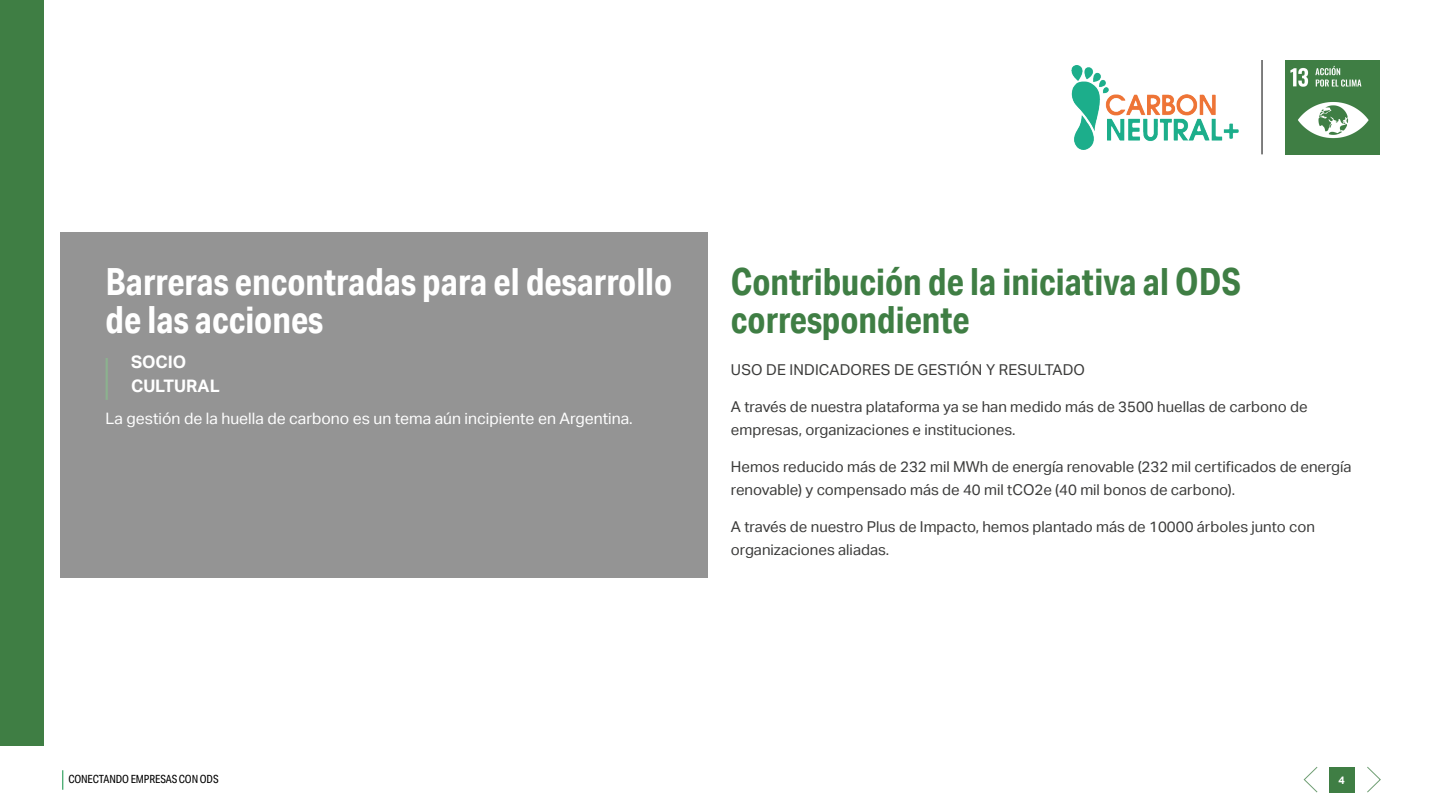
<style>
.page{position:relative;width:1440px;height:810px;background:#fff}
.page>*{position:absolute;margin:0;border:0;box-sizing:border-box;transform-origin:0 0}
.t1{font:700 37.5px/38.2px "Aktiv Grotesk Cd";color:#fff}
.t2{font:700 37.5px/38.2px "Aktiv Grotesk Cd";color:#3f7e44}
.t3{font:700 17.25px/23.2px "Aktiv Grotesk";color:#fff}
.t4{font:15.75px "Aktiv Grotesk";color:#fff}
.t5{font:15px/23.2px "Aktiv Grotesk";color:#3c3c3b}
.t6{font:11.25px "Aktiv Grotesk Cd";letter-spacing:-.01em;color:#000}
.t7{font:700 10.88px "Aktiv Grotesk";color:#fff}
</style>
<div class="page">
<svg style="left:62px;top:770px;width:1px;height:20px"></svg>
<div style="left:1329px;top:767px;width:25px;height:26px;background:#3f7e44"></div>
<img style="left:1285px;top:60px;width:95px;height:95px">
<hr style="left:1262px;top:60px;width:1px;height:94px;background:#000">
<svg style="left:1303px;top:766px;width:15px;height:27px"></svg>
<svg style="left:1367px;top:766px;width:14px;height:27px"></svg>
<img style="left:1071px;top:66px;width:168px;height:83px">
<div style="left:0;top:0;width:44px;height:746px;background:#3f7e44"></div>
<div style="left:60px;top:232px;width:648px;height:346px;background:#949494"></div>
<hr style="left:106px;top:358px;width:2px;height:42px;background:#8cb18f">
<h1 class="t1" style="left:106px;top:262px;width:568px">Barreras encontradas para el desarrollo de las acciones</h1>
<p class="t3" style="left:131px;top:351px;width:90px">SOCIO<br>CULTURAL</p>
<p class="t4" style="left:106px;top:409px;width:529px">La gestión de la huella de carbono es un tema aún incipiente en Argentina.</p>
<h1 class="t2" style="left:731px;top:262px;width:512px">Contribución de la iniciativa al ODS correspondiente</h1>
<p class="t5" style="left:731px;top:359px;width:356px">USO DE INDICADORES DE GESTIÓN Y RESULTADO</p>
<p class="t5" style="left:731px;top:395px;width:578px">A través de nuestra plataforma ya se han medido más de 3500 huellas de carbono de empresas, organizaciones e instituciones.</p>
<p class="t5" style="left:731px;top:455px;width:622px">Hemos reducido más de 232 mil MWh de energía renovable (232 mil certificados de energía renovable) y compensado más de 40 mil tCO2e (40 mil bonos de carbono).</p>
<p class="t5" style="left:731px;top:515px;width:586px">A través de nuestro Plus de Impacto, hemos plantado más de 10000 árboles junto con organizaciones aliadas.</p>
<p class="t6" style="left:68px;top:773px;width:152px">CONECTANDO EMPRESAS CON ODS</p>
<p class="t7" style="left:1338px;top:774px;width:8px">4</p>
</div>
